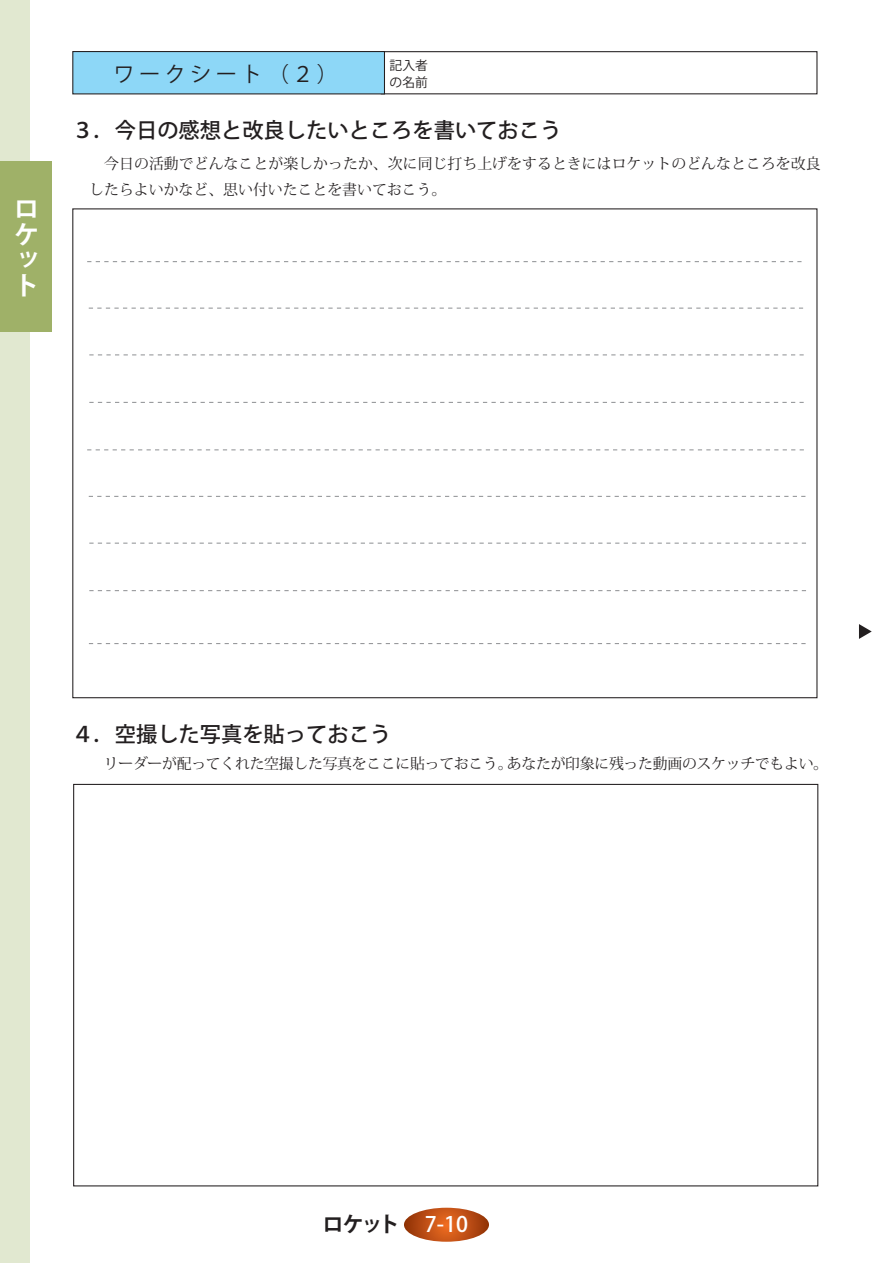
<style>
.page{position:relative;width:893px;height:1263px;background:#fff}
.page>*{position:absolute;margin:0;border:0;box-sizing:border-box;transform-origin:0 0}
.t1{font:700 25.5px/25.5px "Koz Go Std";color:#fff;text-align:justify}
.t2{font:500 21.3px "Koz Go Std";color:#231f20}
.t3{font:21.3px "Koz Go Std";letter-spacing:.2em;color:#231f20}
.t4{font:700 21.3px "Koz Go Std";color:#231f20}
.t5{font:14.85px/25.5px "Koz Min Std";color:#231f20}
.t6{font:14.85px "Koz Min Std";letter-spacing:-.02em;color:#231f20}
.t7{font:12.75px/17px "Koz Go Std";color:#231f20}
.s1{font-weight:500;color:#fff}
</style>
<div class="page">
<div style="left:0;top:0;width:30px;height:1263px;background:#e1e8d0"></div>
<div style="left:0;top:162px;width:51px;height:170px;background:#9fb168"></div>
<svg style="left:404px;top:1208px;width:85px;height:34px;background:#c15218"></svg>
<svg style="left:859px;top:624px;width:13px;height:15px"></svg>
<div style="left:381px;top:51px;width:436px;height:43px;border:1px solid #231f20"></div>
<div style="left:72px;top:51px;width:313px;height:43px;background:#8dd7f7;border:1px solid #231f20"></div>
<svg style="left:87px;top:261px;width:714px;height:1px"></svg>
<svg style="left:89px;top:308px;width:714px;height:1px"></svg>
<svg style="left:89px;top:402px;width:715px;height:1px"></svg>
<svg style="left:89px;top:354px;width:715px;height:1px"></svg>
<svg style="left:87px;top:449px;width:717px;height:1px"></svg>
<svg style="left:89px;top:496px;width:716px;height:1px"></svg>
<svg style="left:89px;top:590px;width:717px;height:1px"></svg>
<svg style="left:89px;top:543px;width:717px;height:1px"></svg>
<svg style="left:89px;top:643px;width:717px;height:1px"></svg>
<h1 class="t1" style="left:14px;top:198px;width:25px">ロケット</h1>
<h2 class="t3" style="left:114px;top:61px;width:226px">ワークシート（２）</h2>
<p class="t7" style="left:390px;top:57px;width:40px">記入者の名前</p>
<h2 class="t2" style="left:72px;top:116px;width:490px">３．今日の感想と改良したいところを書いておこう</h2>
<p class="t5" style="left:89px;top:151px;width:733px">　今日の活動でどんなことが楽しかったか、次に同じ打ち上げをするときにはロケットのどんなところを改良したらよいかなど、思い付いたことを書いておこう。</p>
<h2 class="t2" style="left:72px;top:720px;width:320px">４．空撮した写真を貼っておこう</h2>
<p class="t6" style="left:89px;top:754px;width:740px">　リーダーが配ってくれた空撮した写真をここに貼っておこう。あなたが印象に残った動画のスケッチでもよい。</p>
<h2 class="t4" style="left:322px;top:1210px;width:147px">ロケット <span class="s1">7-10</span></h2>
</div>
